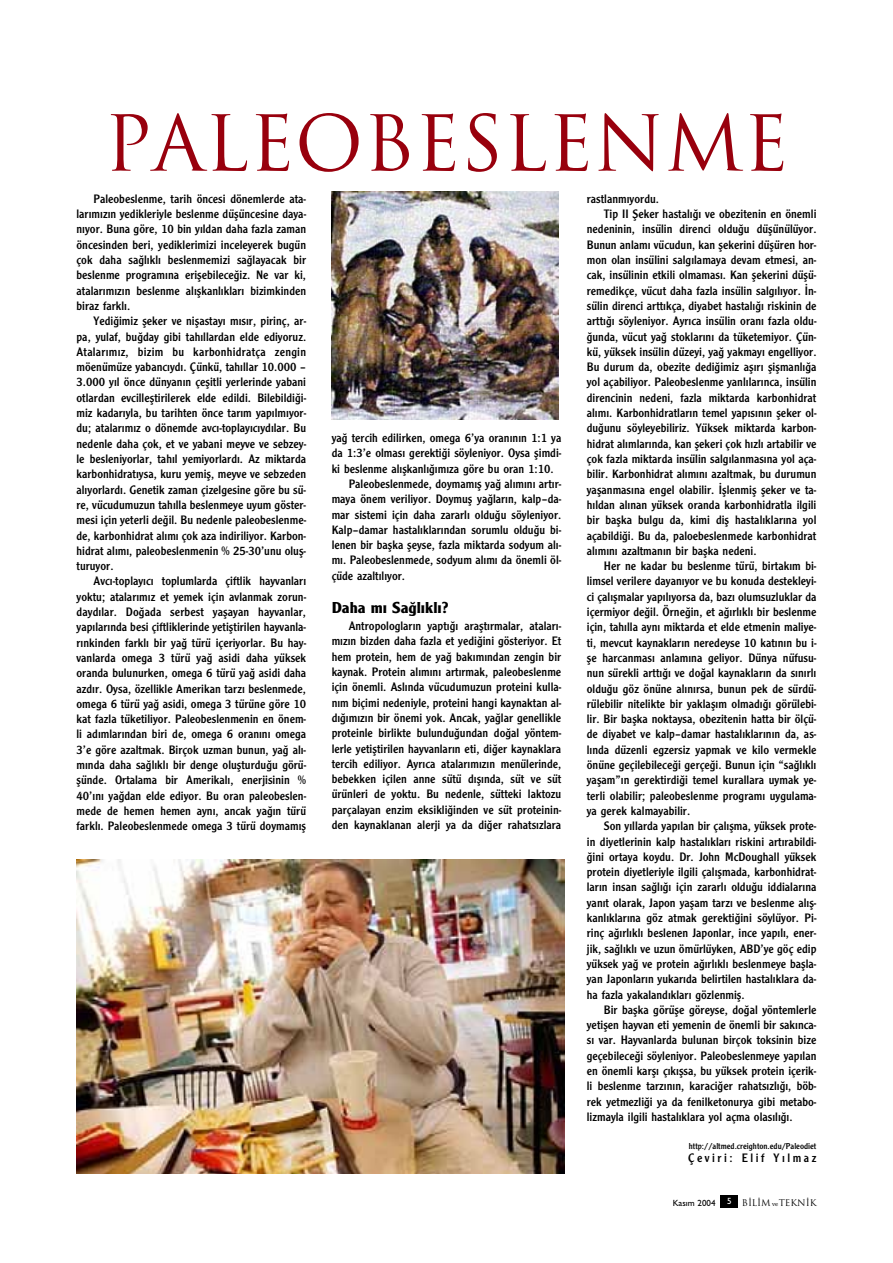
<style>
.page{position:relative;width:893px;height:1263px;background:#fff}
.page>*{position:absolute;margin:0;border:0;box-sizing:border-box;transform-origin:0 0}
.t1{font:75px "Trajan";color:#98000d}
.t2{font:700 16.5px "Clearface Gothic";color:#000}
.t3{font:12.75px/15.3px "Clearface Gothic";color:#000;text-align:justify}
.t4{font:12.75px "Clearface Gothic";letter-spacing:.2em;color:#000}
.t5{font:9px "Clearface Gothic";color:#000}
.t6{font:9px "Trajan Plain";color:#000}
.t7{font:500 9px "Gill Sans";color:#000}
.s1{font-family:"Bookman Old Style";font-size:6px}
</style>
<div class="page">
<div style="left:721px;top:1195px;width:17px;height:13px;background:#000"></div>
<img style="left:332px;top:192px;width:227px;height:227px">
<img style="left:77px;top:859px;width:488px;height:315px">
<h1 class="t1" style="left:104px;top:101px;width:686px">PALEOBESLENME</h1>
<p class="t3" style="left:77px;top:191px;width:231px;text-indent:17px">Paleobeslenme, tarih öncesi dönemlerde ata&shy;lar›m›z›n yedikleriyle beslenme düflüncesine daya&shy;n›yor. Buna göre, 10 bin y›ldan daha fazla zaman öncesinden beri, yediklerimizi inceleyerek bugün çok daha sa¤l›kl› beslenmemizi sa¤layacak bir beslenme program›na eriflebilece¤iz. Ne var ki, atalar›m›z›n beslenme al›flkanl›klar› bizimkinden biraz farkl›.</p>
<p class="t3" style="left:77px;top:313px;width:231px;text-indent:17px">Yedi¤imiz fleker ve niflastay› m›s›r, pirinç, ar&shy;pa, yulaf, bu¤day gibi tah›llardan elde ediyoruz.<br>Atalar›m›z, bizim bu karbonhidratça zengin möenümüze yabanc›yd›. Çünkü, tah›llar 10.000 – 3.000 y›l önce dünyan›n çeflitli yerlerinde yabani otlardan evcillefltirilerek elde edildi. Bilebildi¤i&shy;miz kadar›yla, bu tarihten önce tar›m yap›lm›yor&shy;du; atalar›m›z o dönemde avc›-toplay›c›yd›lar. Bu nedenle daha çok, et ve yabani meyve ve sebzey&shy;le besleniyorlar, tah›l yemiyorlard›. Az miktarda karbonhidrat›ysa, kuru yemifl, meyve ve sebzeden al›yorlard›. Genetik zaman çizelgesine göre bu sü&shy;re, vücudumuzun tah›lla beslenmeye uyum göster&shy;mesi için yeterli de¤il. Bu nedenle paleobeslenme&shy;de, karbonhidrat al›m› çok aza indiriliyor. Karbon&shy;hidrat al›m›, paleobeslenmenin % 25-30’unu olufl&shy;turuyor.</p>
<p class="t3" style="left:77px;top:573px;width:231px;text-indent:17px">Avc›-toplay›c› toplumlarda çiftlik hayvanlar› yoktu; atalar›m›z et yemek için avlanmak zorun&shy;dayd›lar. Do¤ada serbest yaflayan hayvanlar, yap›lar›nda besi çiftliklerinde yetifltirilen hayvanla&shy;r›nkinden farkl› bir ya¤ türü içeriyorlar. Bu hay&shy;vanlarda omega 3 türü ya¤ asidi daha yüksek oranda bulunurken, omega 6 türü ya¤ asidi daha azd›r. Oysa, özellikle Amerikan tarz› beslenmede, omega 6 türü ya¤ asidi, omega 3 türüne göre 10 kat fazla tüketiliyor. Paleobeslenmenin en önem&shy;li ad›mlar›ndan biri de, omega 6 oran›n› omega 3’e göre azaltmak. Birçok uzman bunun, ya¤ al›- m›nda daha sa¤l›kl› bir denge oluflturdu¤u görü&shy;flünde. Ortalama bir Amerikal›, enerjisinin % 40’›n› ya¤dan elde ediyor. Bu oran paleobeslen&shy;mede de hemen hemen ayn›, ancak ya¤›n türü farkl›. Paleobeslenmede omega 3 türü doymam›fl</p>
<p class="t3" style="left:332px;top:430px;width:231px">ya¤ tercih edilirken, omega 6’ya oran›n›n 1:1 ya</p>
<p class="t3" style="left:332px;top:445px;width:231px">da 1:3’e olmas› gerekti¤i söyleniyor. Oysa flimdi-</p>
<p class="t3" style="left:332px;top:461px;width:224px">ki beslenme al›flkanl›¤›m›za göre bu oran 1:10.</p>
<p class="t3" style="left:349px;top:476px;width:214px">Paleobeslenmede, doymam›fl ya¤ al›m›n› art›r-</p>
<p class="t3" style="left:332px;top:491px;width:231px">maya önem veriliyor. Doymufl ya¤lar›n, kalp–da-</p>
<p class="t3" style="left:332px;top:506px;width:231px">mar sistemi için daha zararl› oldu¤u söyleniyor.</p>
<p class="t3" style="left:332px;top:522px;width:231px">Kalp–damar hastal›klar›ndan sorumlu oldu¤u bi-</p>
<p class="t3" style="left:332px;top:537px;width:231px">lenen bir baflka fleyse, fazla miktarda sodyum al›-</p>
<p class="t3" style="left:332px;top:552px;width:231px">m›. Paleobeslenmede, sodyum al›m› da önemli öl-</p>
<p class="t3" style="left:332px;top:568px;width:75px">çüde azalt›l›yor.</p>
<p class="t2" style="left:332px;top:598px;width:118px">Daha m› Sa¤l›kl›?</p>
<p class="t3" style="left:332px;top:618px;width:231px;text-indent:17px">Antropologlar›n yapt›¤› araflt›rmalar, atalar›- m›z›n bizden daha fazla et yedi¤ini gösteriyor. Et hem protein, hem de ya¤ bak›m›ndan zengin bir kaynak. Protein al›m›n› art›rmak, paleobeslenme için önemli. Asl›nda vücudumuzun proteini kulla&shy;n›m biçimi nedeniyle, proteini hangi kaynaktan al&shy;d›¤›m›z›n bir önemi yok. Ancak, ya¤lar genellikle proteinle birlikte bulundu¤undan do¤al yöntem&shy;lerle yetifltirilen hayvanlar›n eti, di¤er kaynaklara tercih ediliyor. Ayr›ca atalar›m›z›n menülerinde, bebekken içilen anne sütü d›fl›nda, süt ve süt ürünleri de yoktu. Bu nedenle, sütteki laktozu parçalayan enzim eksikli¤inden ve süt proteinin&shy;den kaynaklanan alerji ya da di¤er rahats›zlara</p>
<p class="t3" style="left:587px;top:191px;width:74px">rastlanm›yordu.</p>
<p class="t3" style="left:604px;top:206px;width:214px">Tip II fieker hastal›¤› ve obezitenin en önemli</p>
<p class="t3" style="left:587px;top:221px;width:231px">nedeninin, insülin direnci oldu¤u düflünülüyor.</p>
<p class="t3" style="left:587px;top:237px;width:231px">Bunun anlam› vücudun, kan flekerini düflüren hor-</p>
<p class="t3" style="left:587px;top:252px;width:231px">mon olan insülini salg›lamaya devam etmesi, an-</p>
<p class="t3" style="left:587px;top:267px;width:231px">cak, insülinin etkili olmamas›. Kan flekerini düflü-</p>
<p class="t3" style="left:587px;top:283px;width:231px">remedikçe, vücut daha fazla insülin salg›l›yor. ‹n-</p>
<p class="t3" style="left:587px;top:298px;width:231px">sülin direnci artt›kça, diyabet hastal›¤› riskinin de</p>
<p class="t3" style="left:587px;top:313px;width:231px">artt›¤› söyleniyor. Ayr›ca insülin oran› fazla oldu-</p>
<p class="t3" style="left:587px;top:328px;width:231px">¤unda, vücut ya¤ stoklar›n› da tüketemiyor. Çün-</p>
<p class="t3" style="left:587px;top:344px;width:231px">kü, yüksek insülin düzeyi, ya¤ yakmay› engelliyor.</p>
<p class="t3" style="left:587px;top:359px;width:231px">Bu durum da, obezite dedi¤imiz afl›r› fliflmanl›¤a</p>
<p class="t3" style="left:587px;top:374px;width:231px">yol açabiliyor. Paleobeslenme yanl›lar›nca, insülin</p>
<p class="t3" style="left:587px;top:390px;width:231px">direncinin nedeni, fazla miktarda karbonhidrat</p>
<p class="t3" style="left:587px;top:405px;width:231px">al›m›. Karbonhidratlar›n temel yap›s›n›n fleker ol-</p>
<p class="t3" style="left:587px;top:420px;width:231px">du¤unu söyleyebiliriz. Yüksek miktarda karbon-</p>
<p class="t3" style="left:587px;top:436px;width:231px">hidrat al›mlar›nda, kan flekeri çok h›zl› artabilir ve</p>
<p class="t3" style="left:587px;top:451px;width:231px">çok fazla miktarda insülin salg›lanmas›na yol aça-</p>
<p class="t3" style="left:587px;top:466px;width:231px">bilir. Karbonhidrat al›m›n› azaltmak, bu durumun</p>
<p class="t3" style="left:587px;top:481px;width:231px">yaflanmas›na engel olabilir. ‹fllenmifl fleker ve ta-</p>
<p class="t3" style="left:587px;top:497px;width:231px">h›ldan al›nan yüksek oranda karbonhidratla ilgili</p>
<p class="t3" style="left:587px;top:512px;width:231px">bir baflka bulgu da, kimi difl hastal›klar›na yol</p>
<p class="t3" style="left:587px;top:527px;width:231px">açabildi¤i. Bu da, paloebeslenmede karbonhidrat</p>
<p class="t3" style="left:587px;top:543px;width:171px">al›m›n› azaltman›n bir baflka nedeni.</p>
<p class="t3" style="left:604px;top:558px;width:214px">Her ne kadar bu beslenme türü, birtak›m bi-</p>
<p class="t3" style="left:587px;top:573px;width:231px">limsel verilere dayan›yor ve bu konuda destekleyi-</p>
<p class="t3" style="left:587px;top:589px;width:231px">ci çal›flmalar yap›l›yorsa da, baz› olumsuzluklar da</p>
<p class="t3" style="left:587px;top:604px;width:231px">içermiyor de¤il. Örne¤in, et a¤›rl›kl› bir beslenme</p>
<p class="t3" style="left:587px;top:619px;width:231px">için, tah›lla ayn› miktarda et elde etmenin maliye-</p>
<p class="t3" style="left:587px;top:634px;width:231px">ti, mevcut kaynaklar›n neredeyse 10 kat›n›n bu i-</p>
<p class="t3" style="left:587px;top:650px;width:231px">fle harcanmas› anlam›na geliyor. Dünya nüfusu-</p>
<p class="t3" style="left:587px;top:665px;width:231px">nun sürekli artt›¤› ve do¤al kaynaklar›n da s›n›rl›</p>
<p class="t3" style="left:587px;top:680px;width:231px">oldu¤u göz önüne al›n›rsa, bunun pek de sürdü-</p>
<p class="t3" style="left:587px;top:696px;width:231px">rülebilir nitelikte bir yaklafl›m olmad›¤› görülebi-</p>
<p class="t3" style="left:587px;top:711px;width:231px">lir. Bir baflka noktaysa, obezitenin hatta bir ölçü-</p>
<p class="t3" style="left:587px;top:726px;width:231px">de diyabet ve kalp–damar hastal›klar›n›n da, as-</p>
<p class="t3" style="left:587px;top:742px;width:231px">l›nda düzenli egzersiz yapmak ve kilo vermekle</p>
<p class="t3" style="left:587px;top:757px;width:231px">önüne geçilebilece¤i gerçe¤i. Bunun için “sa¤l›kl›</p>
<p class="t3" style="left:587px;top:772px;width:231px">yaflam”›n gerektirdi¤i temel kurallara uymak ye-</p>
<p class="t3" style="left:587px;top:787px;width:231px">terli olabilir; paleobeslenme program› uygulama-</p>
<p class="t3" style="left:587px;top:803px;width:105px">ya gerek kalmayabilir.</p>
<p class="t3" style="left:604px;top:818px;width:214px">Son y›llarda yap›lan bir çal›flma, yüksek prote-</p>
<p class="t3" style="left:587px;top:833px;width:231px">in diyetlerinin kalp hastal›klar› riskini art›rabildi-</p>
<p class="t3" style="left:587px;top:849px;width:231px">¤ini ortaya koydu. Dr. John McDoughall yüksek</p>
<p class="t3" style="left:587px;top:864px;width:231px">protein diyetleriyle ilgili çal›flmada, karbonhidrat-</p>
<p class="t3" style="left:587px;top:879px;width:231px">lar›n insan sa¤l›¤› için zararl› oldu¤u iddialar›na</p>
<p class="t3" style="left:587px;top:895px;width:231px">yan›t olarak, Japon yaflam tarz› ve beslenme al›fl-</p>
<p class="t3" style="left:587px;top:910px;width:231px">kanl›klar›na göz atmak gerekti¤ini söylüyor. Pi-</p>
<p class="t3" style="left:587px;top:925px;width:231px">rinç a¤›rl›kl› beslenen Japonlar, ince yap›l›, ener-</p>
<p class="t3" style="left:587px;top:940px;width:231px">jik, sa¤l›kl› ve uzun ömürlüyken, ABD’ye göç edip</p>
<p class="t3" style="left:587px;top:956px;width:231px">yüksek ya¤ ve protein a¤›rl›kl› beslenmeye baflla-</p>
<p class="t3" style="left:587px;top:971px;width:231px">yan Japonlar›n yukar›da belirtilen hastal›klara da-</p>
<p class="t3" style="left:587px;top:986px;width:159px">ha fazla yakaland›klar› gözlenmifl.</p>
<p class="t3" style="left:604px;top:1002px;width:214px">Bir baflka görüfle göreyse, do¤al yöntemlerle</p>
<p class="t3" style="left:587px;top:1017px;width:231px">yetiflen hayvan eti yemenin de önemli bir sak›nca-</p>
<p class="t3" style="left:587px;top:1032px;width:231px">s› var. Hayvanlarda bulunan birçok toksinin bize</p>
<p class="t3" style="left:587px;top:1048px;width:231px">geçebilece¤i söyleniyor. Paleobeslenmeye yap›lan</p>
<p class="t3" style="left:587px;top:1063px;width:231px">en önemli karfl› ç›k›flsa, bu yüksek protein içerik-</p>
<p class="t3" style="left:587px;top:1078px;width:231px">li beslenme tarz›n›n, karaci¤er rahats›zl›¤›, böb-</p>
<p class="t3" style="left:587px;top:1093px;width:231px">rek yetmezli¤i ya da fenilketonurya gibi metabo-</p>
<p class="t3" style="left:587px;top:1109px;width:207px">lizmayla ilgili hastal›klara yol açma olas›l›¤›.</p>
<p class="t5" style="left:689px;top:1140px;width:129px">http://altmed.creighton.edu/Paleodiet</p>
<p class="t4" style="left:688px;top:1150px;width:130px">Çeviri: Elif Y›lmaz</p>
<p class="t7" style="left:673px;top:1197px;width:44px">Kas›m 2004</p>
<p class="t6" style="left:727px;top:1199px;width:91px"><sup>5</sup> B‹L‹M <span class="s1">ve</span>TEKN‹K</p>
</div>
